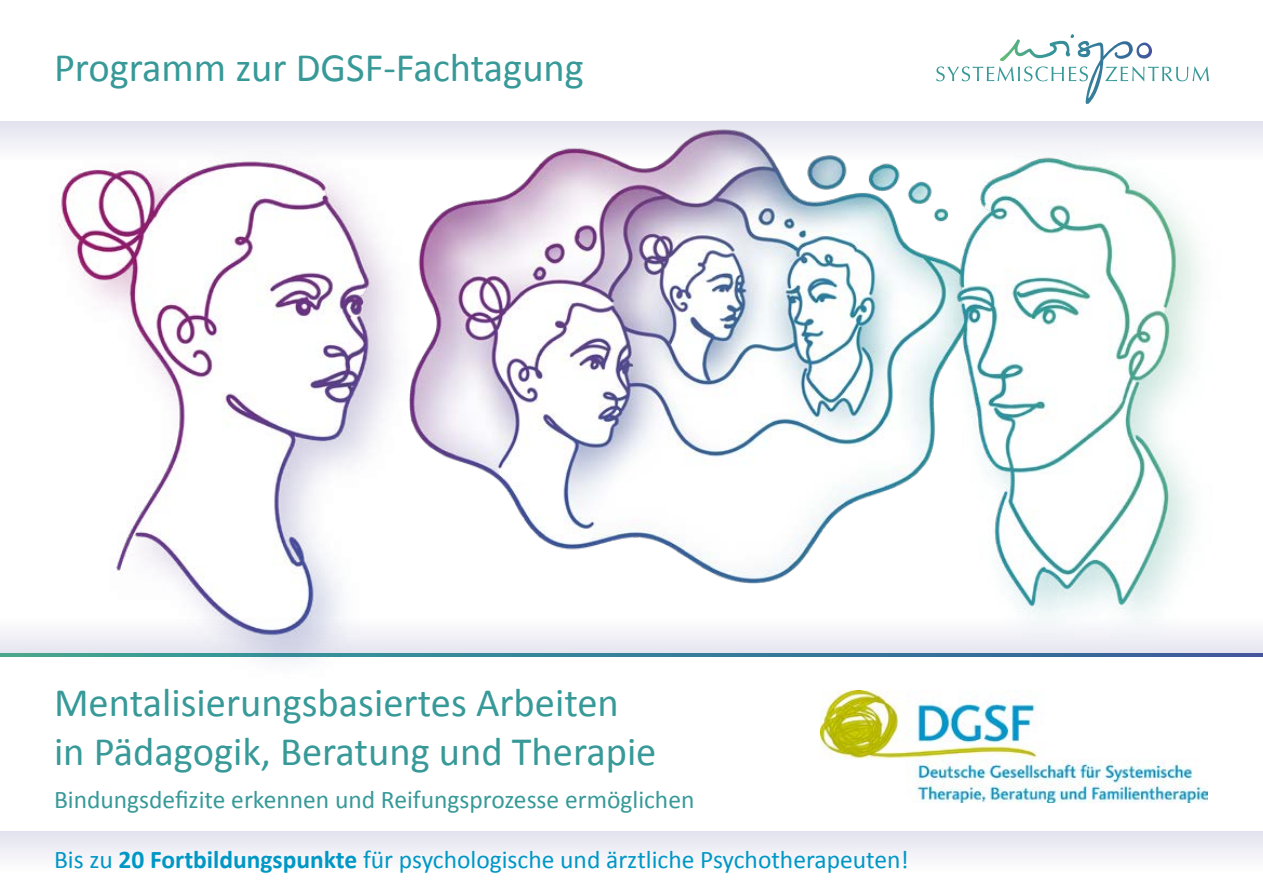
<style>
.page{position:relative;width:1263px;height:893px;background:#fff}
.page>*{position:absolute;margin:0;border:0;box-sizing:border-box;transform-origin:0 0}
.t1{font:40.5px/48.6px "Calibri";color:#379998}
.t2{font:25.5px "Calibri";color:#0097c5}
.t3{font:25.5px "Calibri";color:#379998}
.s1{font-weight:700}
</style>
<div class="page">
<div style="left:0;top:121px;width:1263px;height:39px;background:#ececf4"></div>
<div style="left:0;top:831px;width:1263px;height:40px;background:linear-gradient(to right,#f0f0f6,#f0f0f6)"></div>
<div style="left:0;top:618px;width:1263px;height:39px;background:#f1f1f7"></div>
<svg style="left:936px;top:34px;width:273px;height:70px"></svg>
<svg style="left:0;top:654px;width:1263px;height:3px"></svg>
<img style="left:428px;top:87px;width:584px;height:497px">
<img style="left:16px;top:150px;width:412px;height:510px">
<img style="left:817px;top:148px;width:416px;height:509px">
<img style="left:820px;top:690px;width:387px;height:112px">
<p class="t1" style="left:54px;top:42px;width:531px">Programm zur DGSF-Fachtagung</p>
<p class="t1" style="left:54px;top:677px;width:604px">Mentalisierungsbasiertes Arbeiten in Pädagogik, Beratung und Therapie</p>
<p class="t3" style="left:54px;top:782px;width:642px">Bindungsdefizite erkennen und Reifungsprozesse ermöglichen</p>
<p class="t2" style="left:54px;top:842px;width:856px">Bis zu <span class="s1">20 Fortbildungspunkte</span> für psychologische und ärztliche Psychotherapeuten!</p>
</div>
